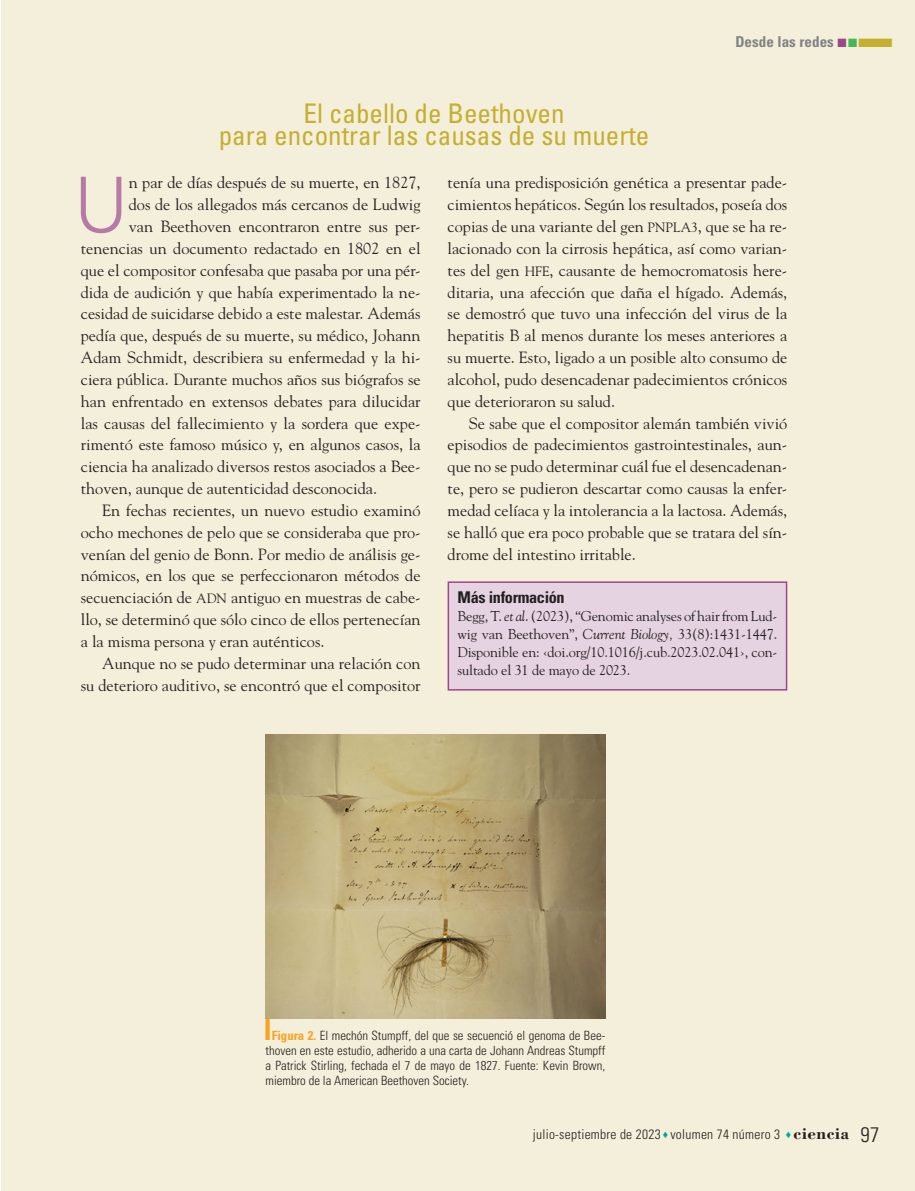
<style>
.page{position:relative;width:915px;height:1191px;background:#fff}
.page>*{position:absolute;margin:0;border:0;box-sizing:border-box;transform-origin:0 0}
._02N_Normal_Capitula{font:300 76.65px "Univers LT Std";color:#b779a6}
._01N_Titulo_Actualid{font:condensed 27px/21.8px "Univers LT Std";color:#c5af30;text-align:center}
._02N_Normal_Capitula-2{font:16.2px/21.9px "Goudy Std";color:#231f20;text-align:justify}
._01N_Subtitulo1{font:700 condensed 16.2px "Univers LT Std";letter-spacing:-.02em;color:#231f20}
.t1{font:700 condensed 15px "Univers LT Std";letter-spacing:.005em;color:#808285}
._06N_Bibliografia{font:14.25px/18px "Goudy Std";letter-spacing:-.01em;color:#231f20;text-align:justify}
.t2{font:300 condensed 13.5px "Univers LT Std";letter-spacing:.02em;color:#231f20}
.t3{font:300 condensed 12.75px/15px "Univers LT Std";color:#231f20;text-align:justify}
.s1{color:#a1458a}
.s2{color:#46b857}
.s3{color:#c5af30}
.s4{font-size:13.5px}
.s5{font-style:italic}
.s6{color:#f9a31e}
.s7{font-weight:700;color:#f9a31e}
.s8{color:#00a99b}
.s9{font-family:"Bodoni Std";font-weight:700;font-stretch:normal;font-size:17.25px}
.s10{font-size:21px}
</style>
<div class="page">
<div style="left:2px;top:0;width:912px;height:1191px;background:#f4efda"></div>
<hr style="left:0;top:0;width:1px;height:1191px;background:#f4efda">
<div style="left:448px;top:582px;width:338px;height:108px;background:#e5d3e1"></div>
<div style="left:447px;top:581px;width:340px;height:109px;border:2px solid #a1458a"></div>
<img style="left:265px;top:734px;width:340px;height:284px">
<p class="_01N_Titulo_Actualid" style="left:219px;top:102px;width:432px">El cabello de Beethoven<br>para encontrar las causas de su muerte</p>
<p class="t1" style="left:735px;top:32px;width:160px">Desde las redes <span class="s1">■</span><span class="s2">■</span><span class="s3">■</span></p>
<p class="_02N_Normal_Capitula" style="left:73px;top:159px;width:57px">U</p>
<p class="_02N_Normal_Capitula-2" style="left:129px;top:172px;width:293px">n par de días después de su muerte, en 1827,</p>
<p class="_02N_Normal_Capitula-2" style="left:129px;top:193px;width:293px">dos de los allegados más cercanos de Ludwig</p>
<p class="_02N_Normal_Capitula-2" style="left:129px;top:215px;width:293px">van Beethoven encontraron entre sus per-</p>
<p class="_02N_Normal_Capitula-2" style="left:81px;top:237px;width:341px">tenencias un documento redactado en 1802 en el</p>
<p class="_02N_Normal_Capitula-2" style="left:81px;top:259px;width:341px">que el compositor confesaba que pasaba por una pér-</p>
<p class="_02N_Normal_Capitula-2" style="left:81px;top:281px;width:341px">dida de audición y que había experimentado la ne-</p>
<p class="_02N_Normal_Capitula-2" style="left:81px;top:303px;width:341px">cesidad de suicidarse debido a este malestar. Además</p>
<p class="_02N_Normal_Capitula-2" style="left:81px;top:324px;width:341px">pedía que, después de su muerte, su médico, Johann</p>
<p class="_02N_Normal_Capitula-2" style="left:81px;top:346px;width:341px">Adam Schmidt, describiera su enfermedad y la hi-</p>
<p class="_02N_Normal_Capitula-2" style="left:81px;top:368px;width:341px">ciera pública. Durante muchos años sus biógrafos se</p>
<p class="_02N_Normal_Capitula-2" style="left:81px;top:390px;width:341px">han enfrentado en extensos debates para dilucidar</p>
<p class="_02N_Normal_Capitula-2" style="left:81px;top:412px;width:341px">las causas del fallecimiento y la sordera que expe-</p>
<p class="_02N_Normal_Capitula-2" style="left:81px;top:433px;width:341px">rimentó este famoso músico y, en algunos casos, la</p>
<p class="_02N_Normal_Capitula-2" style="left:81px;top:455px;width:341px">ciencia ha analizado diversos restos asociados a Bee-</p>
<p class="_02N_Normal_Capitula-2" style="left:81px;top:477px;width:298px">thoven, aunque de autenticidad desconocida.</p>
<p class="_02N_Normal_Capitula-2" style="left:81px;top:499px;width:341px;text-indent:21px">En fechas recientes, un nuevo estudio examinó ocho mechones de pelo que se consideraba que pro&shy;venían del genio de Bonn. Por medio de análisis ge&shy;nómicos, en los que se perfeccionaron métodos de secuenciación de <span class="s4">ADN</span> antiguo en muestras de cabe&shy;llo, se determinó que sólo cinco de ellos pertenecían a la misma persona y eran auténticos.</p>
<p class="_02N_Normal_Capitula-2" style="left:81px;top:652px;width:341px;text-align:right">Aunque no se pudo determinar una relación con<br>su deterioro auditivo, se encontró que el compositor</p>
<p class="_02N_Normal_Capitula-2" style="left:447px;top:172px;width:341px">tenía una predisposición genética a presentar pade&shy;cimientos hepáticos. Según los resultados, poseía dos copias de una variante del gen <span class="s4">PNPLA3</span>, que se ha re&shy;lacionado con la cirrosis hepática, así como varian&shy;tes del gen <span class="s4">HFE</span>, causante de hemocromatosis here&shy;ditaria, una afección que daña el hígado. Además, se demostró que tuvo una infección del virus de la hepatitis B al menos durante los meses anteriores a su muerte. Esto, ligado a un posible alto consumo de alcohol, pudo desencadenar padecimientos crónicos que deterioraron su salud.</p>
<p class="_02N_Normal_Capitula-2" style="left:447px;top:412px;width:341px;text-indent:21px">Se sabe que el compositor alemán también vivió episodios de padecimientos gastrointestinales, aun&shy;que no se pudo determinar cuál fue el desencadenan&shy;te, pero se pudieron descartar como causas la enfer&shy;medad celíaca y la intolerancia a la lactosa. Además, se halló que era poco probable que se tratara del sín&shy;drome del intestino irritable.</p>
<p class="_01N_Subtitulo1" style="left:457px;top:587px;width:109px">Más información</p>
<p class="_06N_Bibliografia" style="left:457px;top:607px;width:321px">Begg, T. <span class="s5">et al</span>. (2023), “Genomic analyses of hair from Lud&shy;wig van Beethoven”, <span class="s5">Current Biology,</span> 33(8):1431-1447.<br>Disponible en: ‹doi.org/10.1016/j.cub.2023.02.041›, con&shy;sultado el 31 de mayo de 2023.</p>
<p class="t3" style="left:265px;top:1028px;width:341px"><span class="s6">■</span> <span class="s7">Figura 2.</span> El mechón Stumpff, del que se secuenció el genoma de Bee&shy;thoven en este estudio, adherido a una carta de Johann Andreas Stumpff a Patrick Stirling, fechada el 7 de mayo de 1827. Fuente: Kevin Brown, miembro de la American Beethoven Society.</p>
<p class="t2" style="left:532px;top:1126px;width:348px">julio-septiembre de 2023 <span class="s8">♦</span> volumen 74 número 3 <span class="s8">♦</span> <span class="s9">ciencia</span> <span class="s10">97</span></p>
</div>
